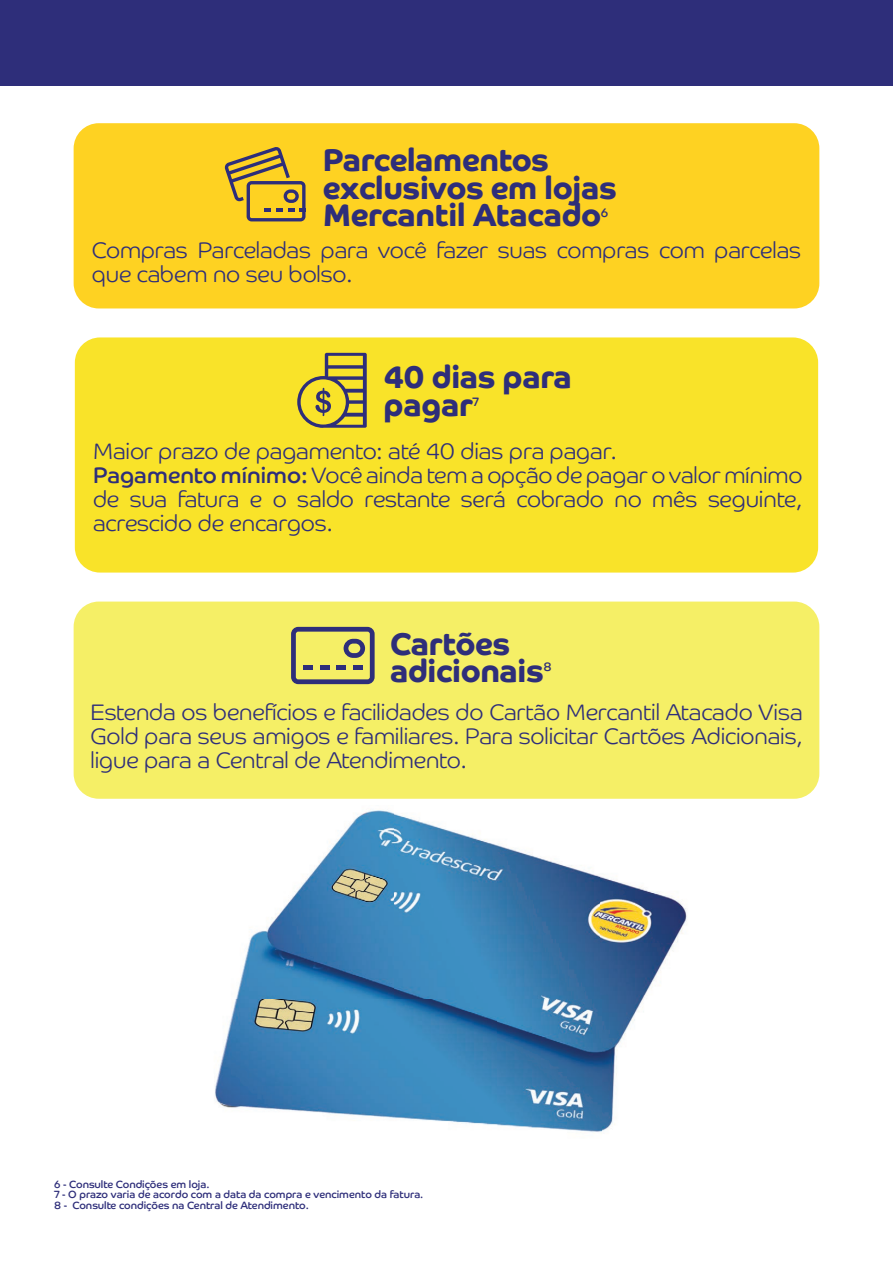
<style>
.page{position:relative;width:893px;height:1263px;background:#fff}
.page>*{position:absolute;margin:0;border:0;box-sizing:border-box;transform-origin:0 0}
.t1{font:700 31.5px/27.3px "Co Headline";letter-spacing:-.01em;color:#2e2e7a}
.t2{font:300 22.5px/24px "Co Headline";color:#2e2e7a}
.t3{font:12.3px "Co Headline";color:#2e2e7a}
.t4{font:10.5px/10.5px "Co Headline";color:#2e2e7a}
.s1{font-weight:400}
</style>
<div class="page">
<div style="left:0;top:0;width:893px;height:86px;background:#2e2e7a"></div>
<img style="left:215px;top:810px;width:472px;height:322px">
<div style="left:74px;top:123px;width:745px;height:185px;background:#fed222;border-radius:25px"></div>
<svg style="left:224px;top:147px;width:82px;height:74px"></svg>
<div style="left:75px;top:337px;width:743px;height:236px;background:#f9e329;border-radius:25px"></div>
<svg style="left:297px;top:353px;width:70px;height:75px"></svg>
<div style="left:74px;top:601px;width:745px;height:198px;background:#f5ef66;border-radius:25px"></div>
<svg style="left:291px;top:627px;width:84px;height:57px"></svg>
<h1 class="t1" style="left:323px;top:147px;width:296px">Parcelamentos exclusivos em lojas<br>Mercantil Atacado</h1>
<p class="t3" style="left:601px;top:205px;width:9px">6</p>
<p class="t2" style="left:92px;top:236px;width:711px">Compras Parceladas para você fazer suas compras com parcelas que cabem no seu bolso.</p>
<h1 class="t1" style="left:384px;top:364px;width:190px">40 dias para pagar</h1>
<p class="t3" style="left:473px;top:395px;width:8px">7</p>
<p class="t2" style="left:93px;top:437px;width:711px">Maior prazo de pagamento: até 40 dias pra pagar.<br><span class="s1">Pagamento mínimo:</span> Você ainda tem a opção de pagar o valor mínimo de sua fatura e o saldo restante será cobrado no mês seguinte, acrescido de encargos.</p>
<h1 class="t1" style="left:390px;top:630px;width:155px">Cartões adicionais</h1>
<p class="t3" style="left:543px;top:659px;width:10px">8</p>
<p class="t2" style="left:90px;top:698px;width:714px;text-align:justify">Estenda os benefícios e facilidades do Cartão Mercantil Atacado Visa Gold para seus amigos e familiares. Para solicitar Cartões Adicionais, ligue para a Central de Atendimento.</p>
<p class="t4" style="left:54px;top:1179px;width:371px">6 - Consulte Condições em loja.<br>7 - O prazo varia de acordo com a data da compra e vencimento da fatura.<br>8 - Consulte condições na Central de Atendimento.</p>
</div>
